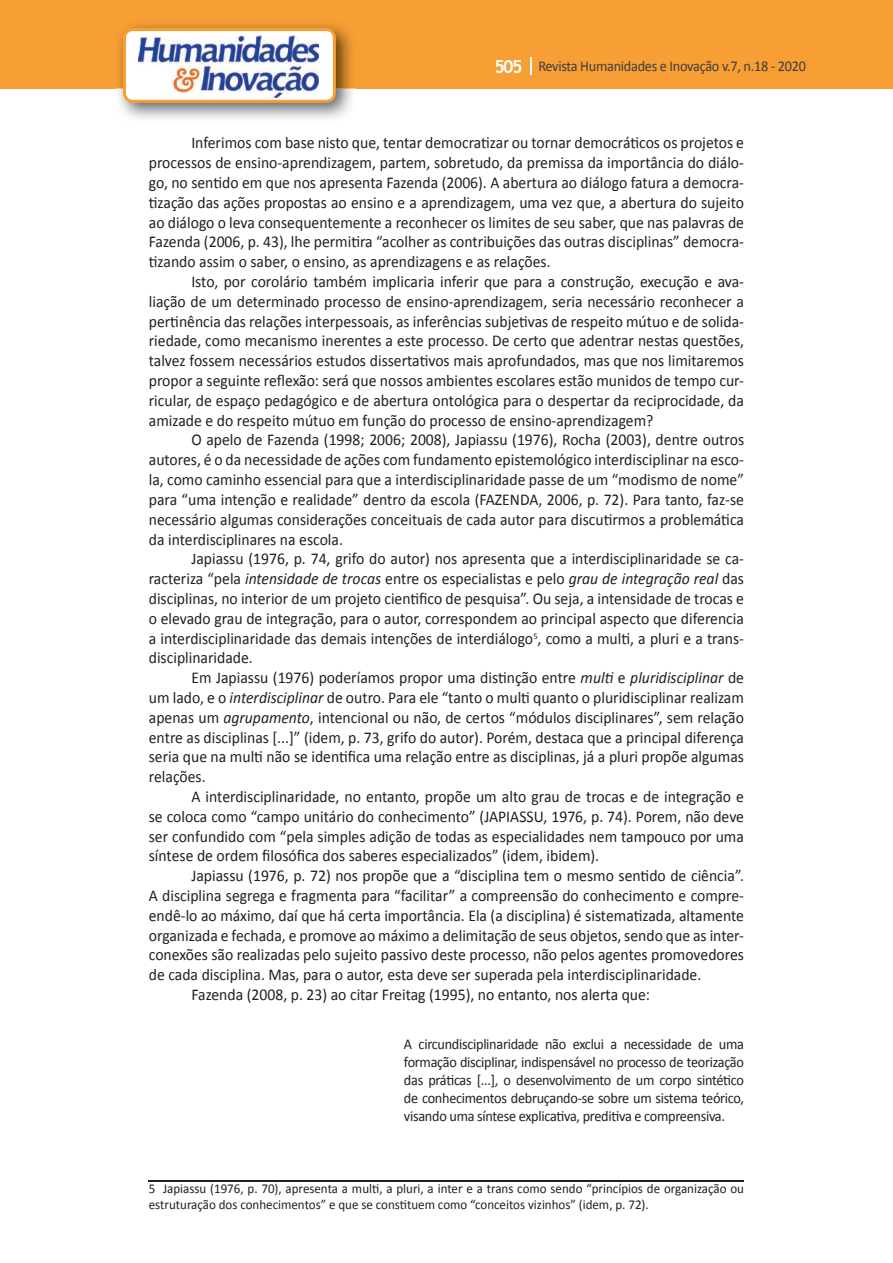
<style>
.page{position:relative;width:893px;height:1263px;background:#fff}
.page>*{position:absolute;margin:0;border:0;box-sizing:border-box;transform-origin:0 0}
.t1{font:16.5px/19.8px "Calibri";color:#231f20;text-align:justify;scale:.95 1}
.t2{font:15px/18px "Calibri";letter-spacing:-.02em;color:#231f20;text-align:justify;scale:.95 1}
.t3{font:15px "Calibri";letter-spacing:-.02em;color:#3e3e3f;scale:.95 1}
.t4{font:13.5px/16.2px "Calibri";color:#231f20;scale:.96 1}
.s1{font-family:"Trebuchet MS";font-weight:700;font-size:18px;color:#fff}
.s2{font-style:italic}
</style>
<div class="page">
<div style="left:0;top:0;width:893px;height:88px;background:#f79e34"></div>
<svg style="left:530px;top:57px;width:2px;height:18px"></svg>
<img style="left:115px;top:24px;width:241px;height:95px">
<svg style="left:123px;top:28px;width:213px;height:75px"></svg>
<hr style="left:149px;top:1180px;width:595px;height:1px;background:#231f20">
<p class="t3" style="left:495px;top:57px;width:329px"><span class="s1">505</span> Revista Humanidades e Inovação v.7, n.18 - 2020</p>
<p class="t1" style="left:149px;top:133px;width:628px;text-indent:43px">Inferimos com base nisto que, tentar democratizar ou tornar democráticos os projetos e processos de ensino-aprendizagem, partem, sobretudo, da premissa da importância do diálo&shy;go, no sentido em que nos apresenta Fazenda (2006). A abertura ao diálogo fatura a democra&shy;tização das ações propostas ao ensino e a aprendizagem, uma vez que, a abertura do sujeito ao diálogo o leva consequentemente a reconhecer os limites de seu saber, que nas palavras de Fazenda (2006, p. 43), lhe permitira “acolher as contribuições das outras disciplinas” democra&shy;tizando assim o saber, o ensino, as aprendizagens e as relações.</p>
<p class="t1" style="left:149px;top:272px;width:628px;text-indent:43px">Isto, por corolário também implicaria inferir que para a construção, execução e ava&shy;liação de um determinado processo de ensino-aprendizagem, seria necessário reconhecer a pertinência das relações interpessoais, as inferências subjetivas de respeito mútuo e de solida&shy;riedade, como mecanismo inerentes a este processo. De certo que adentrar nestas questões, talvez fossem necessários estudos dissertativos mais aprofundados, mas que nos limitaremos propor a seguinte reflexão: será que nossos ambientes escolares estão munidos de tempo cur&shy;ricular, de espaço pedagógico e de abertura ontológica para o despertar da reciprocidade, da amizade e do respeito mútuo em função do processo de ensino-aprendizagem?</p>
<p class="t1" style="left:149px;top:430px;width:628px;text-indent:43px">O apelo de Fazenda (1998; 2006; 2008), Japiassu (1976), Rocha (2003), dentre outros autores, é o da necessidade de ações com fundamento epistemológico interdisciplinar na esco&shy;la, como caminho essencial para que a interdisciplinaridade passe de um “modismo de nome” para “uma intenção e realidade” dentro da escola (FAZENDA, 2006, p. 72). Para tanto, faz-se necessário algumas considerações conceituais de cada autor para discutirmos a problemática da interdisciplinares na escola.</p>
<p class="t1" style="left:149px;top:549px;width:628px;text-indent:43px">Japiassu (1976, p. 74, grifo do autor) nos apresenta que a interdisciplinaridade se ca&shy;racteriza “pela <span class="s2">intensidade de trocas</span> entre os especialistas e pelo <span class="s2">grau de integração real</span> das disciplinas, no interior de um projeto cientifico de pesquisa”. Ou seja, a intensidade de trocas e o elevado grau de integração, para o autor, correspondem ao principal aspecto que diferencia a interdisciplinaridade das demais intenções de interdiálogo<sup>5</sup>, como a multi, a pluri e a trans&shy;disciplinaridade.</p>
<p class="t1" style="left:149px;top:668px;width:628px;text-indent:43px">Em Japiassu (1976) poderíamos propor uma distinção entre <span class="s2">multi</span> e <span class="s2">pluridisciplinar</span> de um lado, e o <span class="s2">interdisciplinar</span> de outro. Para ele “tanto o multi quanto o pluridisciplinar realizam apenas um <span class="s2">agrupamento</span>, intencional ou não, de certos “módulos disciplinares”, sem relação entre as disciplinas [...]” (idem, p. 73, grifo do autor). Porém, destaca que a principal diferença seria que na multi não se identifica uma relação entre as disciplinas, já a pluri propõe algumas relações.</p>
<p class="t1" style="left:149px;top:787px;width:628px;text-indent:43px">A interdisciplinaridade, no entanto, propõe um alto grau de trocas e de integração e se coloca como “campo unitário do conhecimento” (JAPIASSU, 1976, p. 74). Porem, não deve ser confundido com “pela simples adição de todas as especialidades nem tampouco por uma síntese de ordem filosófica dos saberes especializados” (idem, ibidem).</p>
<p class="t1" style="left:191px;top:866px;width:583px">Japiassu (1976, p. 72) nos propõe que a “disciplina tem o mesmo sentido de ciência”.</p>
<p class="t1" style="left:149px;top:886px;width:628px">A disciplina segrega e fragmenta para “facilitar” a compreensão do conhecimento e compre-</p>
<p class="t1" style="left:149px;top:905px;width:628px">endê-lo ao máximo, daí que há certa importância. Ela (a disciplina) é sistematizada, altamente</p>
<p class="t1" style="left:149px;top:925px;width:628px">organizada e fechada, e promove ao máximo a delimitação de seus objetos, sendo que as inter-</p>
<p class="t1" style="left:149px;top:945px;width:628px">conexões são realizadas pelo sujeito passivo deste processo, não pelos agentes promovedores</p>
<p class="t1" style="left:149px;top:965px;width:583px">de cada disciplina. Mas, para o autor, esta deve ser superada pela interdisciplinaridade.</p>
<p class="t1" style="left:191px;top:985px;width:484px">Fazenda (2008, p. 23) ao citar Freitag (1995), no entanto, nos alerta que:</p>
<p class="t2" style="left:404px;top:1035px;width:360px">A circundisciplinaridade não exclui a necessidade de uma formação disciplinar, indispensável no processo de teorização das práticas [...], o desenvolvimento de um corpo sintético de conhecimentos debruçando-se sobre um sistema teórico, visando uma síntese explicativa, preditiva e compreensiva.</p>
<p class="t4" style="left:149px;top:1180px;width:621px">5 Japiassu (1976, p. 70), apresenta a multi, a pluri, a inter e a trans como sendo “princípios de organização ou estruturação dos conhecimentos” e que se constituem como “conceitos vizinhos” (idem, p. 72).</p>
</div>
